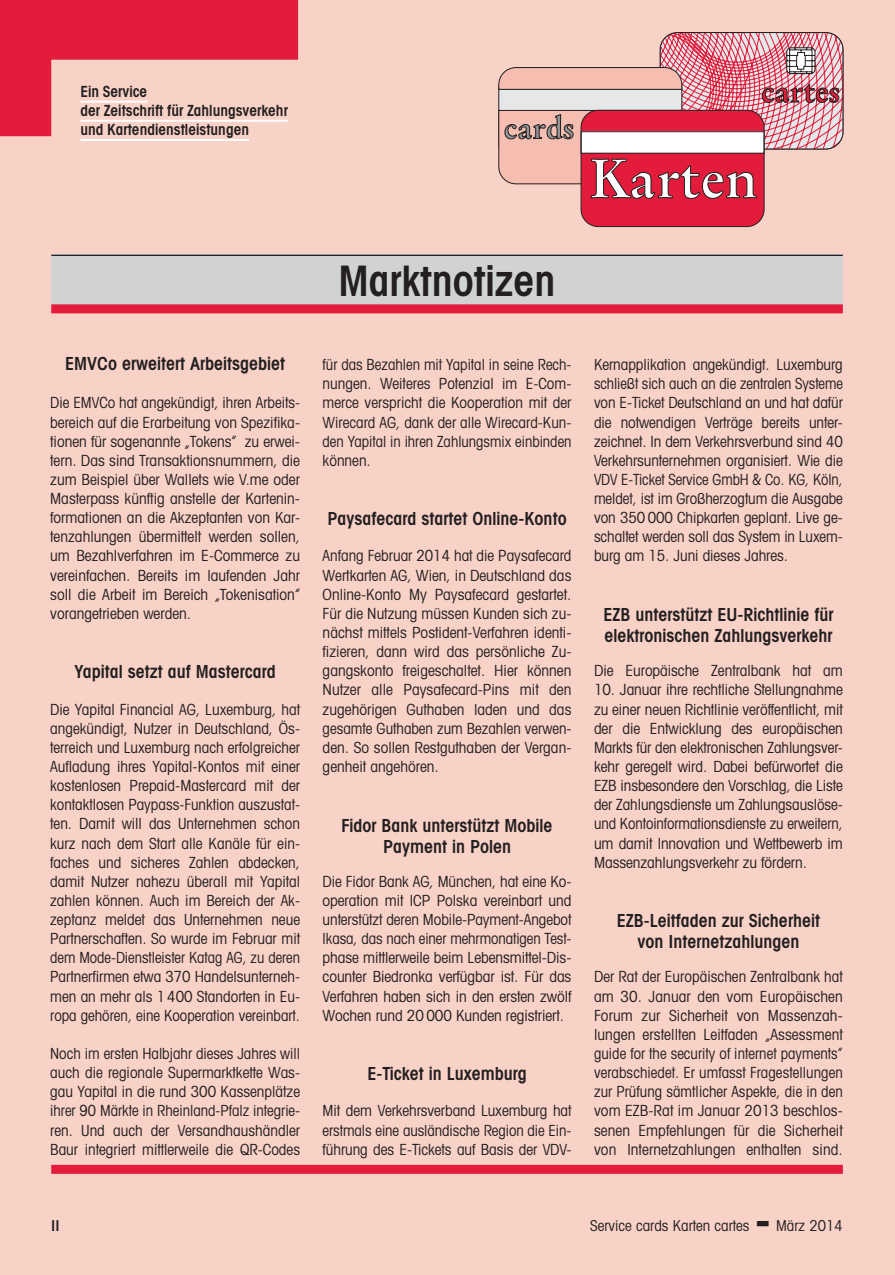
<style>
.page{position:relative;width:895px;height:1275px;background:#fff}
.page>*{position:absolute;margin:0;border:0;box-sizing:border-box;transform-origin:0 0}
.t1{font:700 54.75px "Stempel Garamond";color:#fff}
.t2{font:600 condensed 42px "Avant Garde";color:#231f20}
.t3{font:700 30.45px "Stempel Garamond";color:#e41c3b}
.t4{font:700 30.45px "Stempel Garamond";color:#939598}
.t5{font:600 condensed 18px/21.3px "Avant Garde";color:#231f20;text-align:center}
.t6{font:condensed 15.3px/19.2px "Avant Garde";color:#231f20;text-align:justify}
.t7{font:condensed 15.3px/19.2px "Avant Garde";color:#231f20;text-align:justify;scale:.96 1}
.t8{font:600 condensed 15.3px/19.2px "Avant Garde";color:#231f20}
.t9{font:condensed 15px "Avant Garde";color:#231f20}
.t10{font:600 condensed 15px "Avant Garde";color:#231f20}
</style>
<div class="page">
<hr style="left:893px;top:0;width:1px;height:1275px;background:#f9d2c7">
<div style="left:0;top:0;width:893px;height:1275px;background:#f9d2c7"></div>
<hr style="left:80px;top:139px;width:169px;height:2px;background:#fff">
<div style="left:51px;top:1165px;width:791px;height:9px;background:#e41c3b"></div>
<div style="left:581px;top:110px;width:182px;height:117px;background:#e41c3b;border-radius:17px"></div>
<svg style="left:498px;top:33px;width:344px;height:166px"></svg>
<div style="left:51px;top:255px;width:791px;height:50px;background:#d1d2d4"></div>
<hr style="left:51px;top:255px;width:791px;height:1px;background:#231f20">
<div style="left:51px;top:304px;width:791px;height:9px;background:#e41c3b"></div>
<svg style="left:0;top:0;width:298px;height:136px"></svg>
<p class="t8" style="left:80px;top:82px;width:209px">Ein Service<br>der Zeitschrift für Zahlungsverkehr und Kartendienstleistungen</p>
<h3 class="t3" style="left:761px;top:73px;width:81px">cartes</h3>
<h1 class="t1" style="left:588px;top:145px;width:171px">Karten</h1>
<h3 class="t4" style="left:503px;top:109px;width:72px">cards</h3>
<h2 class="t2" style="left:338px;top:255px;width:218px">Marktnotizen</h2>
<p class="t5" style="left:65px;top:353px;width:222px">EMVCo erweitert Arbeitsgebiet</p>
<p class="t6" style="left:50px;top:393px;width:251px">Die EMVCo hat angekündigt, ihren Arbeits&shy;bereich auf die Erarbeitung von Spezifika&shy;tionen für sogenannte „Tokens” zu erwei&shy;tern. Das sind Transaktionsnummern, die zum Beispiel über Wallets wie V.me oder Masterpass künftig anstelle der Kartenin&shy;formationen an die Akzeptanten von Kar&shy;tenzahlungen übermittelt werden sollen, um Bezahlverfahren im E-Commerce zu vereinfachen. Bereits im laufenden Jahr soll die Arbeit im Bereich „Tokenisation” vorangetrieben werden.</p>
<p class="t5" style="left:74px;top:661px;width:203px">Yapital setzt auf Mastercard</p>
<p class="t6" style="left:50px;top:699px;width:251px">Die Yapital Financial AG, Luxemburg, hat angekündigt, Nutzer in Deutschland, Ös&shy;terreich und Luxemburg nach erfolgreicher Aufladung ihres Yapital-Kontos mit einer kostenlosen Prepaid-Mastercard mit der kontaktlosen Paypass-Funktion auszustat&shy;ten. Damit will das Unternehmen schon kurz nach dem Start alle Kanäle für ein&shy;faches und sicheres Zahlen abdecken, damit Nutzer nahezu überall mit Yapital zahlen können. Auch im Bereich der Ak&shy;zeptanz meldet das Unternehmen neue Partnerschaften. So wurde im Februar mit dem Mode-Dienstleister Katag AG, zu deren Partnerfirmen etwa 370 Handelsunterneh&shy;men an mehr als 1400 Standorten in Eu&shy;ropa gehören, eine Kooperation vereinbart.</p>
<p class="t6" style="left:50px;top:1043px;width:251px">Noch im ersten Halbjahr dieses Jahres will auch die regionale Supermarktkette Was&shy;gau Yapital in die rund 300 Kassenplätze ihrer 90 Märkte in Rheinland-Pfalz integrie&shy;ren. Und auch der Versandhaushändler Baur integriert mittlerweile die QR-Codes</p>
<p class="t7" style="left:322px;top:355px;width:261px">für das Bezahlen mit Yapital in seine Rech&shy;nungen. Weiteres Potenzial im E-Com&shy;merce verspricht die Kooperation mit der Wirecard AG, dank der alle Wirecard-Kun&shy;den Yapital in ihren Zahlungsmix einbinden können.</p>
<p class="t5" style="left:327px;top:508px;width:241px">Paysafecard startet Online-Konto</p>
<p class="t6" style="left:322px;top:546px;width:250px">Anfang Februar 2014 hat die Paysafecard Wertkarten AG, Wien, in Deutschland das Online-Konto My Paysafecard gestartet.<br>Für die Nutzung müssen Kunden sich zu&shy;nächst mittels Postident-Verfahren identi&shy;fizieren, dann wird das persönliche Zu&shy;gangskonto freigeschaltet. Hier können Nutzer alle Paysafecard-Pins mit den zugehörigen Guthaben laden und das gesamte Guthaben zum Bezahlen verwen&shy;den. So sollen Restguthaben der Vergan&shy;genheit angehören.</p>
<p class="t5" style="left:341px;top:814px;width:212px">Fidor Bank unterstützt Mobile<br>Payment in Polen</p>
<p class="t6" style="left:322px;top:871px;width:250px">Die Fidor Bank AG, München, hat eine Ko&shy;operation mit ICP Polska vereinbart und unterstützt deren Mobile-Payment-Angebot Ikasa, das nach einer mehrmonatigen Test&shy;phase mittlerweile beim Lebensmittel-Dis&shy;counter Biedronka verfügbar ist. Für das Verfahren haben sich in den ersten zwölf Wochen rund 20 000 Kunden registriert.</p>
<p class="t5" style="left:367px;top:1063px;width:161px">E-Ticket in Luxemburg</p>
<p class="t6" style="left:322px;top:1101px;width:250px">Mit dem Verkehrsverband Luxemburg hat erstmals eine ausländische Region die Ein&shy;führung des E-Tickets auf Basis der VDV-</p>
<p class="t6" style="left:593px;top:355px;width:250px">Kernapplikation angekündigt. Luxemburg schließt sich auch an die zentralen Systeme von E-Ticket Deutschland an und hat dafür die notwendigen Verträge bereits unter&shy;zeichnet. In dem Verkehrsverbund sind 40<br>Verkehrsunternehmen organisiert. Wie die VDV E-Ticket Service GmbH &amp; Co. KG, Köln, meldet, ist im Großherzogtum die Ausgabe von 350 000 Chipkarten geplant. Live ge&shy;schaltet werden soll das System in Luxem&shy;burg am 15. Juni dieses Jahres.</p>
<p class="t5" style="left:603px;top:604px;width:232px;text-align:left">EZB unterstützt EU-Richtlinie für elektronischen Zahlungsverkehr</p>
<p class="t6" style="left:593px;top:661px;width:250px">Die Europäische Zentralbank hat am</p>
<p class="t6" style="left:593px;top:680px;width:250px">10. Januar ihre rechtliche Stellungnahme zu einer neuen Richtlinie veröffentlicht, mit der die Entwicklung des europäischen Markts für den elektronischen Zahlungsver&shy;kehr geregelt wird. Dabei befürwortet die EZB insbesondere den Vorschlag, die Liste der Zahlungsdienste um Zahlungsauslöse&shy;und Kontoinformationsdienste zu erweitern, um damit Innovation und Wettbewerb im Massenzahlungsverkehr zu fördern.</p>
<p class="t5" style="left:616px;top:910px;width:204px">EZB-Leitfaden zur Sicherheit von Internetzahlungen</p>
<p class="t6" style="left:593px;top:967px;width:250px">Der Rat der Europäischen Zentralbank hat am 30. Januar den vom Europäischen Forum zur Sicherheit von Massenzah&shy;lungen erstellten Leitfaden „Assessment guide for the security of internet payments” verabschiedet. Er umfasst Fragestellungen zur Prüfung sämtlicher Aspekte, die in den vom EZB-Rat im Januar 2013 beschlos&shy;senen Empfehlungen für die Sicherheit von Internetzahlungen enthalten sind.</p>
<p class="t10" style="left:51px;top:1217px;width:10px">II</p>
<p class="t9" style="left:590px;top:1216px;width:161px">Service cards Karten cartes</p>
<p class="t9" style="left:775px;top:1216px;width:68px">März 2014</p>
</div>
